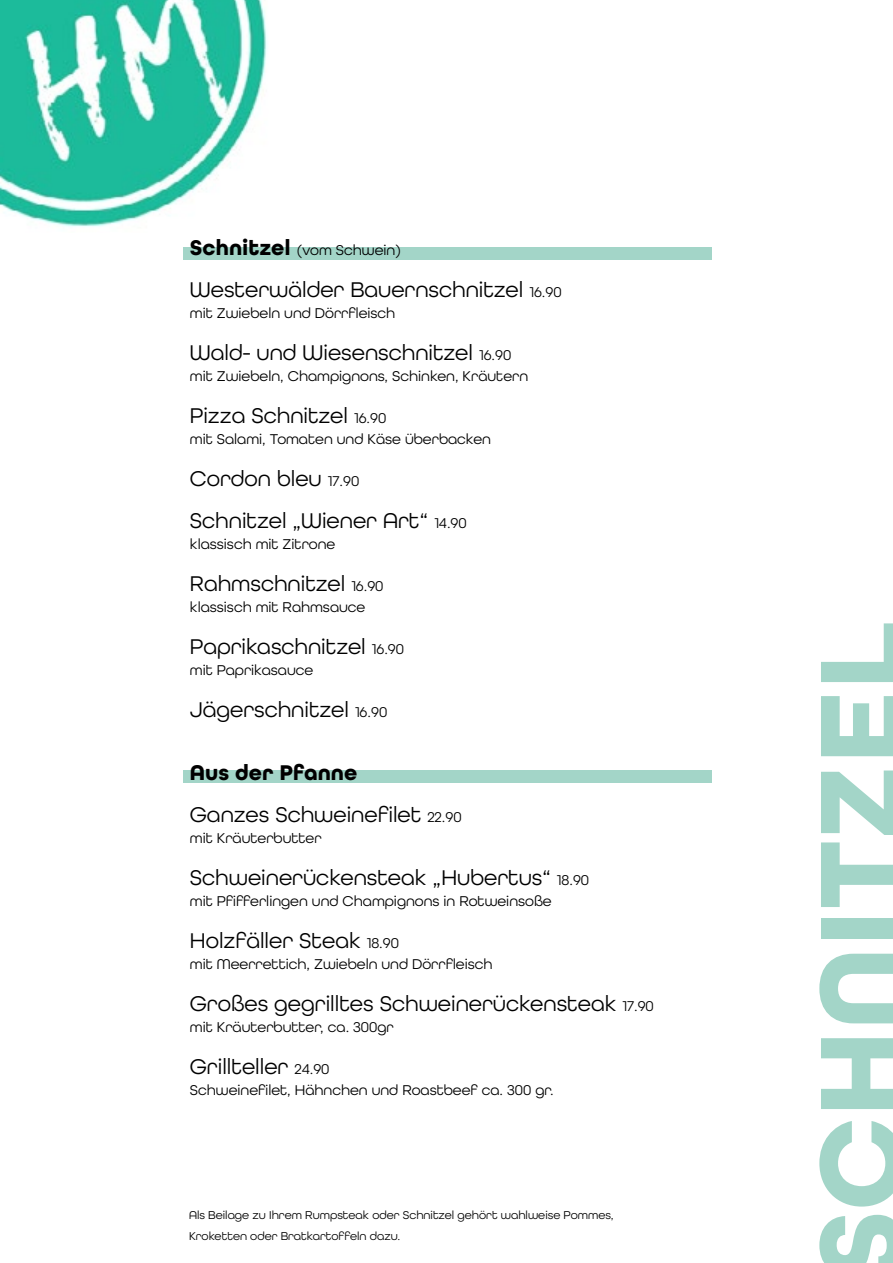
<style>
.page{position:relative;width:893px;height:1263px;background:#fff}
.page>*{position:absolute;margin:0;border:0;box-sizing:border-box;transform-origin:0 0}
.t1{font:700 124.5px "All Round Gothic";color:#a3d5c8}
.t2{font:22.5px/42px "All Round Gothic";color:#000}
.t3{font:15px "All Round Gothic";color:#000}
.t4{font:12px/21px "All Round Gothic";color:#000}
.s1{font-weight:700;font-size:22.5px}
.s2{font-size:15px}
.s3{font-weight:700}
</style>
<div class="page">
<div style="left:183px;top:770px;width:529px;height:13px;background:#a3d5c8"></div>
<div style="left:183px;top:247px;width:529px;height:13px;background:#a3d5c8"></div>
<img style="left:0;top:0;width:267px;height:227px">
<p class="t3" style="left:190px;top:241px;width:212px"><span class="s1">Schnitzel</span> (vom Schwein)</p>
<h2 class="t2" style="left:190px;top:268px;width:373px">Westerwälder Bauernschnitzel <span class="s2">16.90</span></h2>
<p class="t3" style="left:190px;top:304px;width:207px">mit Zwiebeln und Dörrfleisch</p>
<h2 class="t2" style="left:190px;top:331px;width:323px">Wald- und Wiesenschnitzel <span class="s2">16.90</span></h2>
<p class="t3" style="left:190px;top:367px;width:340px">mit Zwiebeln, Champignons, Schinken, Kräutern</p>
<h2 class="t2" style="left:190px;top:394px;width:198px">Pizza Schnitzel <span class="s2">16.90</span></h2>
<p class="t3" style="left:190px;top:430px;width:303px">mit Salami, Tomaten und Käse überbacken</p>
<h2 class="t2" style="left:190px;top:457px;width:278px">Cordon bleu <span class="s2">17.90<br></span>Schnitzel „Wiener Art“ <span class="s2">14.90</span></h2>
<p class="t3" style="left:190px;top:535px;width:147px">klassisch mit Zitrone</p>
<h2 class="t2" style="left:190px;top:562px;width:195px">Rahmschnitzel <span class="s2">16.90</span></h2>
<p class="t3" style="left:190px;top:598px;width:177px">klassisch mit Rahmsauce</p>
<h2 class="t2" style="left:190px;top:625px;width:216px">Paprikaschnitzel <span class="s2">16.90</span></h2>
<p class="t3" style="left:190px;top:661px;width:125px">mit Paprikasauce</p>
<h2 class="t2" style="left:190px;top:688px;width:199px">Jägerschnitzel <span class="s2">16.90</span></h2>
<h2 class="t2" style="left:190px;top:751px;width:273px"><span class="s3">Aus der Pfanne<br></span>Ganzes Schweinefilet <span class="s2">22.90</span></h2>
<p class="t3" style="left:190px;top:829px;width:133px">mit Kräuterbutter</p>
<h2 class="t2" style="left:190px;top:856px;width:401px">Schweinerückensteak „Hubertus“ <span class="s2">18.90</span></h2>
<p class="t3" style="left:190px;top:892px;width:363px">mit Pfifferlingen und Champignons in Rotweinsoße</p>
<h2 class="t2" style="left:190px;top:919px;width:211px">Holzfäller Steak <span class="s2">18.90</span></h2>
<p class="t3" style="left:190px;top:955px;width:304px">mit Meerrettich, Zwiebeln und Dörrfleisch</p>
<h2 class="t2" style="left:190px;top:982px;width:465px">Großes gegrilltes Schweinerückensteak <span class="s2">17.90</span></h2>
<p class="t3" style="left:190px;top:1018px;width:205px">mit Kräuterbutter, ca. 300gr</p>
<h2 class="t2" style="left:190px;top:1045px;width:141px">Grillteller <span class="s2">24.90</span></h2>
<p class="t3" style="left:190px;top:1081px;width:365px">Schweinefilet, Hähnchen und Roastbeef ca. 300 gr.</p>
<p class="t4" style="left:189px;top:1204px;width:426px">Als Beilage zu Ihrem Rumpsteak oder Schnitzel gehört wahlweise Pommes,<br>Kroketten oder Bratkartoffeln dazu.</p>
<h1 class="t1" style="left:787px;top:1280px;width:661px;rotate:-90deg">SCHNITZEL</h1>
</div>
